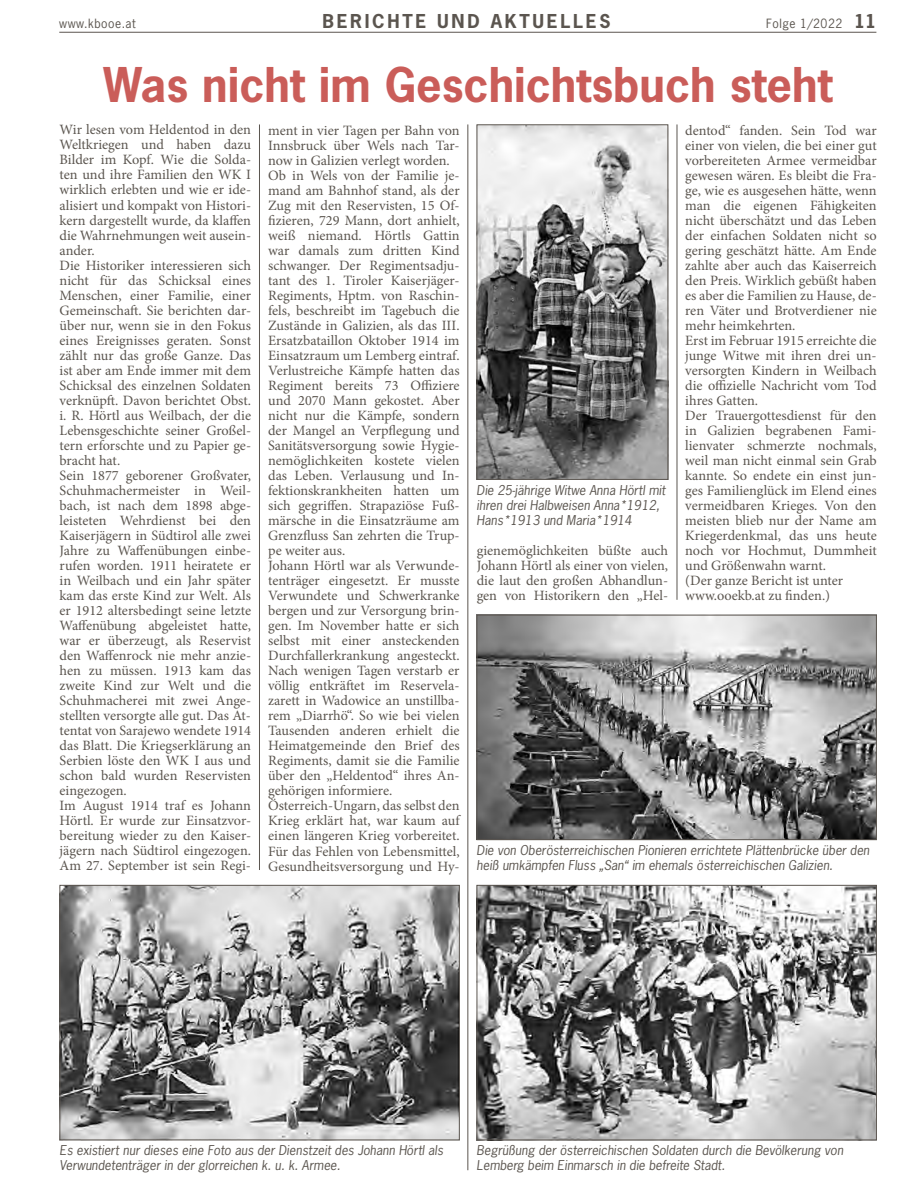
<style>
.page{position:relative;width:898px;height:1183px;background:#fff}
.page>*{position:absolute;margin:0;border:0;box-sizing:border-box;transform-origin:0 0}
.t1{font:700 45px "News Gothic";color:#ca5d59}
.t2{font:700 18px "News Gothic";letter-spacing:.15em;color:#5b554f}
.t3{font:14.25px/15px "Minion Pro";color:#5b554f}
.t4{font:italic 12.75px/15px "News Gothic";color:#5b554f}
.t5{font:12px "News Gothic";letter-spacing:.04em;color:#5b554f}
.s1{font-weight:700;font-size:18px}
</style>
<div class="page">
<hr style="left:59px;top:32px;width:817px;height:1px;background:#5b554f">
<img style="left:62px;top:886px;width:395px;height:251px">
<div style="left:60px;top:884px;width:399px;height:255px;border:1px solid #5b554f"></div>
<img style="left:478px;top:126px;width:188px;height:351px">
<div style="left:476px;top:124px;width:192px;height:355px;border:1px solid #5b554f"></div>
<img style="left:478px;top:616px;width:396px;height:221px">
<div style="left:476px;top:614px;width:400px;height:225px;border:1px solid #5b554f"></div>
<img style="left:478px;top:886px;width:396px;height:251px">
<div style="left:476px;top:884px;width:400px;height:255px;border:1px solid #5b554f"></div>
<hr style="left:259px;top:124px;width:1px;height:745px;background:#5b554f">
<hr style="left:467px;top:124px;width:1px;height:1045px;background:#5b554f">
<hr style="left:676px;top:124px;width:1px;height:475px;background:#5b554f">
<p class="t5" style="left:59px;top:15px;width:78px">www.kbooe.at</p>
<p class="t2" style="left:322px;top:9px;width:289px">Berichte un d Aktuelles</p>
<p class="t5" style="left:766px;top:15px;width:112px">Folge 1/2022 <span class="s1">11</span></p>
<h1 class="t1" style="left:103px;top:55px;width:730px">Was nicht im Geschichtsbuch steht</h1>
<p class="t3" style="left:60px;top:122px;width:193px">Wir lesen vom Heldentod in den<br>Weltkriegen und haben dazu<br>Bilder im Kopf. Wie die Solda&shy;ten und ihre Familien den WK I wirklich erlebten und wie er ide&shy;alisiert und kompakt von Histori&shy;kern dargestellt wurde, da klaffen die Wahrnehmungen weit ausein&shy;ander.<br>Die Historiker interessieren sich nicht für das Schicksal eines<br>Menschen, einer Familie, einer<br>Gemeinschaft. Sie berichten dar&shy;über nur, wenn sie in den Fokus eines Ereignisses geraten. Sonst zählt nur das große Ganze. Das ist aber am Ende immer mit dem<br>Schicksal des einzelnen Soldaten verknüpft. Davon berichtet Obst. i. R. Hörtl aus Weilbach, der die<br>Lebensgeschichte seiner Großel&shy;tern erforschte und zu Papier ge&shy;bracht hat.<br>Sein 1877 geborener Großvater,<br>Schuhmachermeister in Weil&shy;bach, ist nach dem 1898 abge&shy;leisteten Wehrdienst bei den<br>Kaiserjägern in Südtirol alle zwei<br>Jahre zu Waffenübungen einbe&shy;rufen worden. 1911 heiratete er in Weilbach und ein Jahr später kam das erste Kind zur Welt. Als er 1912 altersbedingt seine letzte<br>Waffenübung abgeleistet hatte, war er überzeugt, als Reservist den Waffenrock nie mehr anzie&shy;hen zu müssen. 1913 kam das zweite Kind zur Welt und die<br>Schuhmacherei mit zwei Ange&shy;stellten versorgte alle gut. Das At&shy;tentat von Sarajewo wendete 1914 das Blatt. Die Kriegserklärung an<br>Serbien löste den WK I aus und schon bald wurden Reservisten eingezogen.<br>Im August 1914 traf es Johann<br>Hörtl. Er wurde zur Einsatzvor&shy;bereitung wieder zu den Kaiser&shy;jägern nach Südtirol eingezogen.<br>Am 27. September ist sein Regi-</p>
<p class="t3" style="left:268px;top:123px;width:193px">ment in vier Tagen per Bahn von<br>Innsbruck über Wels nach Tar&shy;now in Galizien verlegt worden.<br>Ob in Wels von der Familie je&shy;mand am Bahnhof stand, als der<br>Zug mit den Reservisten, 15 Of&shy;fizieren, 729 Mann, dort anhielt, weiß niemand. Hörtls Gattin war damals zum dritten Kind schwanger. Der Regimentsadju&shy;tant des 1. Tiroler Kaiserjäger-<br>Regiments, Hptm. von Raschin&shy;fels, beschreibt im Tagebuch die<br>Zustände in Galizien, als das III.<br>Ersatzbataillon Oktober 1914 im<br>Einsatzraum um Lemberg eintraf.<br>Verlustreiche Kämpfe hatten das<br>Regiment bereits 73 Offiziere und 2070 Mann gekostet. Aber nicht nur die Kämpfe, sondern der Mangel an Verpflegung und<br>Sanitätsversorgung sowie Hygie&shy;nemöglichkeiten kostete vielen das Leben. Verlausung und In&shy;fektionskrankheiten hatten um sich gegriffen. Strapaziöse Fuß&shy;märsche in die Einsatzräume am<br>Grenzfluss San zehrten die Trup&shy;pe weiter aus.<br>Johann Hörtl war als Verwunde&shy;tenträger eingesetzt. Er musste<br>Verwundete und Schwerkranke bergen und zur Versorgung brin&shy;gen. Im November hatte er sich selbst mit einer ansteckenden<br>Durchfallerkrankung angesteckt.<br>Nach wenigen Tagen verstarb er völlig entkräftet im Reservela&shy;zarett in Wadowice an unstillba&shy;rem „Diarrhö“. So wie bei vielen<br>Tausenden anderen erhielt die<br>Heimatgemeinde den Brief des<br>Regiments, damit sie die Familie über den „Heldentod“ ihres An&shy;gehörigen informiere.<br>Österreich-Ungarn, das selbst den<br>Krieg erklärt hat, war kaum auf einen längeren Krieg vorbereitet.<br>Für das Fehlen von Lebensmittel,<br>Gesundheitsversorgung und Hy-</p>
<p class="t3" style="left:685px;top:123px;width:193px">dentod“ fanden. Sein Tod war einer von vielen, die bei einer gut vorbereiteten Armee vermeidbar gewesen wären. Es bleibt die Fra&shy;ge, wie es ausgesehen hätte, wenn man die eigenen Fähigkeiten nicht überschätzt und das Leben der einfachen Soldaten nicht so gering geschätzt hätte. Am Ende zahlte aber auch das Kaiserreich den Preis. Wirklich gebüßt haben es aber die Familien zu Hause, de&shy;ren Väter und Brotverdiener nie mehr heimkehrten.<br>Erst im Februar 1915 erreichte die junge Witwe mit ihren drei un&shy;versorgten Kindern in Weilbach die offizielle Nachricht vom Tod ihres Gatten.<br>Der Trauergottesdienst für den in Galizien begrabenen Fami&shy;lienvater schmerzte nochmals, weil man nicht einmal sein Grab kannte. So endete ein einst jun&shy;ges Familienglück im Elend eines vermeidbaren Krieges. Von den meisten blieb nur der Name am<br>Kriegerdenkmal, das uns heute noch vor Hochmut, Dummheit und Größenwahn warnt.<br>(Der ganze Bericht ist unter www.ooekb.at zu finden.)</p>
<p class="t4" style="left:476px;top:482px;width:190px">Die 25-jährige Witwe Anna Hörtl mit ihren drei Halbweisen Anna*1912,<br>Hans*1913 und Maria*1914</p>
<p class="t3" style="left:476px;top:543px;width:193px;text-align:justify">gienemöglichkeiten büßte auch Johann Hörtl als einer von vielen, die laut den großen Abhandlun&shy;gen von Historikern den „Hel-</p>
<p class="t4" style="left:476px;top:842px;width:394px">Die von Oberösterreichischen Pionieren errichtete Plättenbrücke über den heiß umkämpfen Fluss „San“ im ehemals österreichischen Galizien.</p>
<p class="t4" style="left:60px;top:1142px;width:385px">Es existiert nur dieses eine Foto aus der Dienstzeit des Johann Hörtl als<br>Verwundetenträger in der glorreichen k. u. k. Armee.</p>
<p class="t4" style="left:476px;top:1142px;width:368px">Begrüßung der österreichischen Soldaten durch die Bevölkerung von<br>Lemberg beim Einmarsch in die befreite Stadt.</p>
</div>
